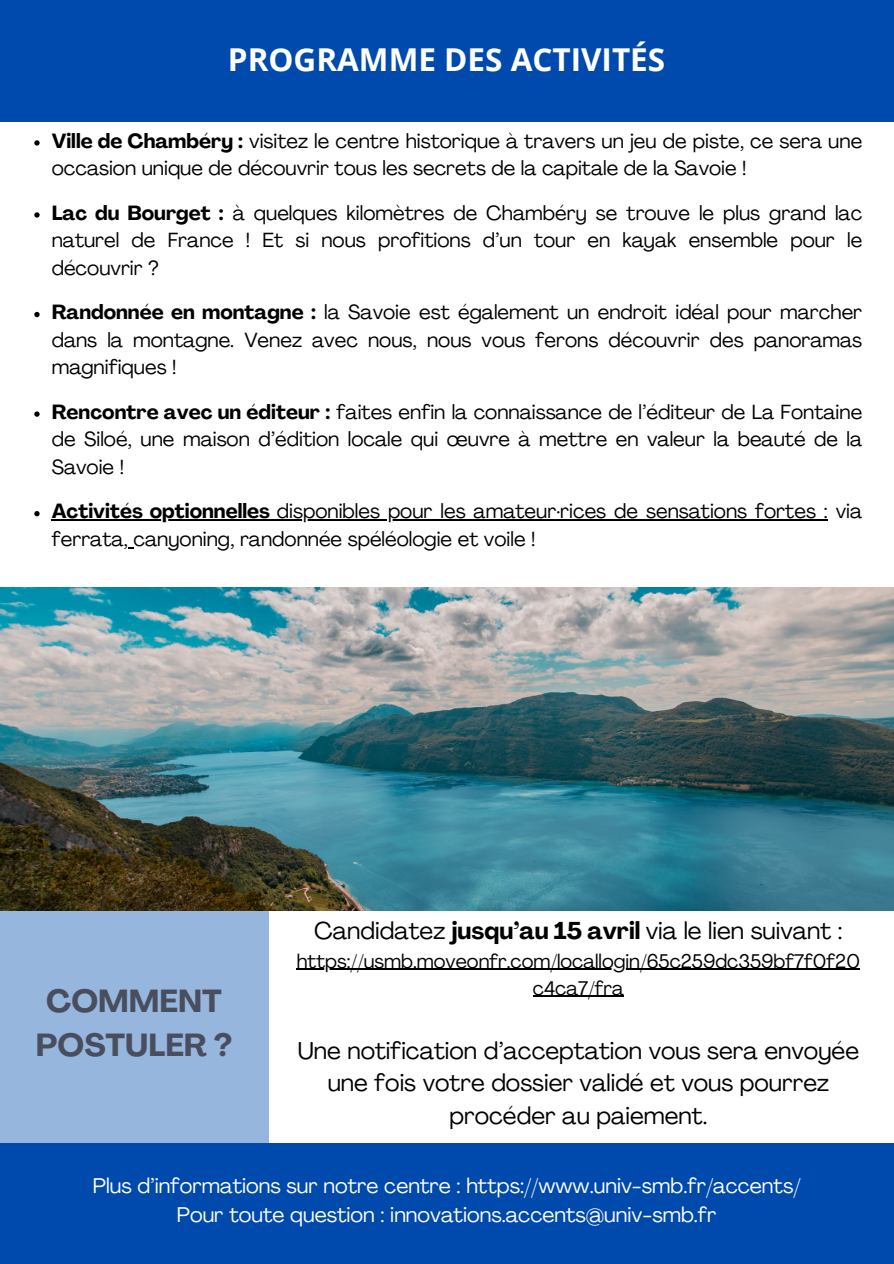
<style>
.page{position:relative;width:894px;height:1264px;background:#fff}
.page>*{position:absolute;margin:0;border:0;box-sizing:border-box;transform-origin:0 0}
.t1{font:700 31.5px "Open Sans";color:#fff}
.t2{font:700 31.5px/43.8px "Agrandir";color:#494e5f;text-align:center}
.t3{font:24px/32.7px "Agrandir";color:#000;text-align:center}
.t4{font:21px/29.2px "Agrandir";color:#fff;text-align:center}
.t5{font:20.25px/27.6px "Agrandir";color:#000;text-align:justify}
.t6{font:19.5px/27px "Agrandir";color:#000;text-align:center}
.s1{font-weight:700}
</style>
<div class="page">
<div style="left:0;top:1142px;width:893px;height:121px;background:#004aad"></div>
<div style="left:0;top:0;width:893px;height:121px;background:#004aad"></div>
<img style="left:0;top:587px;width:893px;height:323px">
<div style="left:0;top:910px;width:268px;height:232px;background:#97b6dd"></div>
<svg style="left:34px;top:140px;width:6px;height:5px"></svg>
<svg style="left:34px;top:212px;width:6px;height:5px"></svg>
<svg style="left:34px;top:312px;width:6px;height:5px"></svg>
<svg style="left:34px;top:411px;width:6px;height:6px"></svg>
<svg style="left:34px;top:511px;width:6px;height:5px"></svg>
<hr style="left:52px;top:519px;width:225px;height:1px;background:#000">
<hr style="left:277px;top:519px;width:550px;height:1px;background:#000">
<hr style="left:297px;top:968px;width:562px;height:1px;background:#000">
<hr style="left:533px;top:995px;width:90px;height:1px;background:#000">
<h1 class="t1" style="left:228px;top:37px;width:438px">PROGRAMME DES ACTIVITÉS</h1>
<p class="t5" style="left:52px;top:129px;width:811px"><span class="s1">Ville de Chambéry :</span> visitez le centre historique à travers un jeu de piste, ce sera une occasion unique de découvrir tous les secrets de la capitale de la Savoie !</p>
<p class="t5" style="left:52px;top:201px;width:811px"><span class="s1">Lac du Bourget :</span> à quelques kilomètres de Chambéry se trouve le plus grand lac naturel de France ! Et si nous profitions d’un tour en kayak ensemble pour le découvrir ?</p>
<p class="t5" style="left:52px;top:300px;width:811px"><span class="s1">Randonnée en montagne :</span> la Savoie est également un endroit idéal pour marcher dans la montagne. Venez avec nous, nous vous ferons découvrir des panoramas magnifiques !</p>
<p class="t5" style="left:52px;top:400px;width:811px"><span class="s1">Rencontre avec un éditeur :</span> faites enfin la connaissance de l’éditeur de La Fontaine de Siloé, une maison d’édition locale qui œuvre à mettre en valeur la beauté de la Savoie !</p>
<p class="t5" style="left:52px;top:499px;width:811px"><span class="s1">Activités optionnelles</span> disponibles pour les amateur·rices de sensations fortes : via ferrata, canyoning, randonnée spéléologie et voile !</p>
<h1 class="t2" style="left:36px;top:982px;width:198px">COMMENT<br>POSTULER ?</h1>
<p class="t3" style="left:314px;top:917px;width:529px">Candidatez <span class="s1">jusqu’au 15 avril</span> via le lien suivant :</p>
<p class="t6" style="left:297px;top:949px;width:564px">https://usmb.moveonfr.com/locallogin/65c259dc359bf7f0f20 c4ca7/fra</p>
<p class="t3" style="left:297px;top:1036px;width:562px">Une notification d’acceptation vous sera envoyée une fois votre dossier validé et vous pourrez procéder au paiement.</p>
<p class="t4" style="left:93px;top:1173px;width:709px">Plus d’informations sur notre centre : https://www.univ-smb.fr/accents/<br>Pour toute question : innovations.accents@univ-smb.fr</p>
</div>
